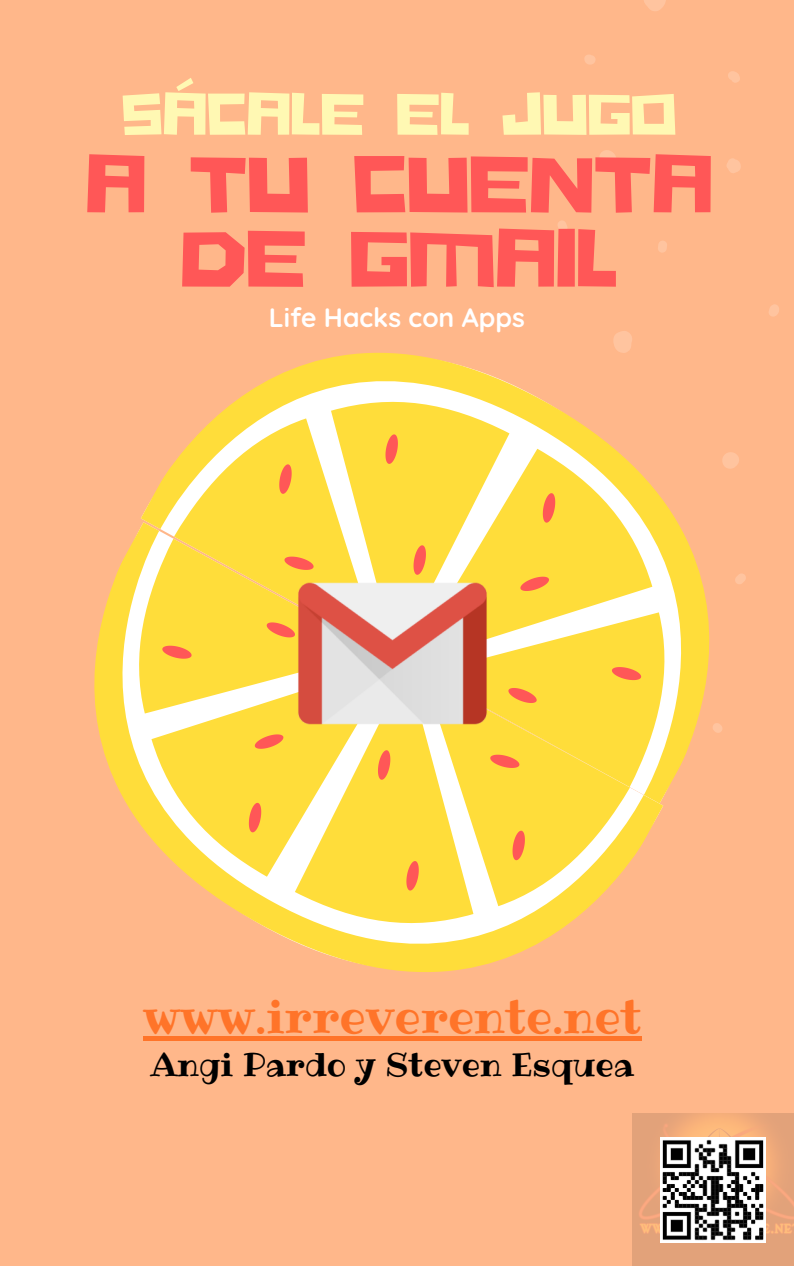
<style>
.page{position:relative;width:794px;height:1266px;background:#fff}
.page>*{position:absolute;margin:0;border:0;box-sizing:border-box;transform-origin:0 0}
.t1{font:81.75px/74.2px "Hitchcut";color:#ff5757;text-align:center}
.t2{font:59.7px "Hitchcut";color:#fff8b3}
.t3{font:46.42px "Ribeye";color:#ff7429}
.t4{font:32.47px "Ribeye";color:#000}
.t5{font:700 26.55px "Quicksand";color:#fff}
</style>
<div class="page">
<div style="left:0;top:0;width:793px;height:1266px;background:#ffb78a"></div>
<svg style="left:644px;top:0;width:22px;height:11px"></svg>
<svg style="left:727px;top:158px;width:14px;height:15px"></svg>
<svg style="left:599px;top:150px;width:17px;height:18px"></svg>
<svg style="left:728px;top:71px;width:12px;height:12px"></svg>
<svg style="left:584px;top:55px;width:11px;height:10px"></svg>
<svg style="left:658px;top:241px;width:9px;height:12px"></svg>
<svg style="left:558px;top:220px;width:9px;height:12px"></svg>
<svg style="left:141px;top:304px;width:638px;height:491px"></svg>
<svg style="left:540px;top:492px;width:17px;height:28px"></svg>
<svg style="left:383px;top:433px;width:17px;height:32px"></svg>
<svg style="left:277px;top:463px;width:17px;height:32px"></svg>
<svg style="left:94px;top:520px;width:570px;height:521px;fill:#ffdd3a"></svg>
<svg style="left:246px;top:802px;width:17px;height:31px"></svg>
<svg style="left:253px;top:731px;width:14px;height:21px"></svg>
<svg style="left:404px;top:860px;width:16px;height:31px"></svg>
<svg style="left:161px;top:643px;width:32px;height:18px"></svg>
<svg style="left:510px;top:829px;width:16px;height:32px"></svg>
<svg style="left:265px;top:619px;width:2px;height:21px"></svg>
<svg style="left:375px;top:778px;width:17px;height:3px"></svg>
<svg style="left:517px;top:752px;width:3px;height:18px"></svg>
<img style="left:267px;top:529px;width:250px;height:249px">
<div style="left:143px;top:1035px;width:498px;height:5px;background:#ff7429"></div>
<img style="left:632px;top:1114px;width:161px;height:152px">
<img style="left:660px;top:1137px;width:105px;height:105px">
<p class="t2" style="left:121px;top:74px;width:556px">SÁCALE EL JUGO</p>
<p class="t1" style="left:86px;top:141px;width:628px">A TU CUENTA<br>DE GMAIL</p>
<p class="t5" style="left:269px;top:300px;width:257px">Life Hacks con Apps</p>
<p class="t3" style="left:143px;top:984px;width:500px">www.irreverente.net</p>
<p class="t4" style="left:151px;top:1042px;width:484px">Angi Pardo y Steven Esquea</p>
</div>
